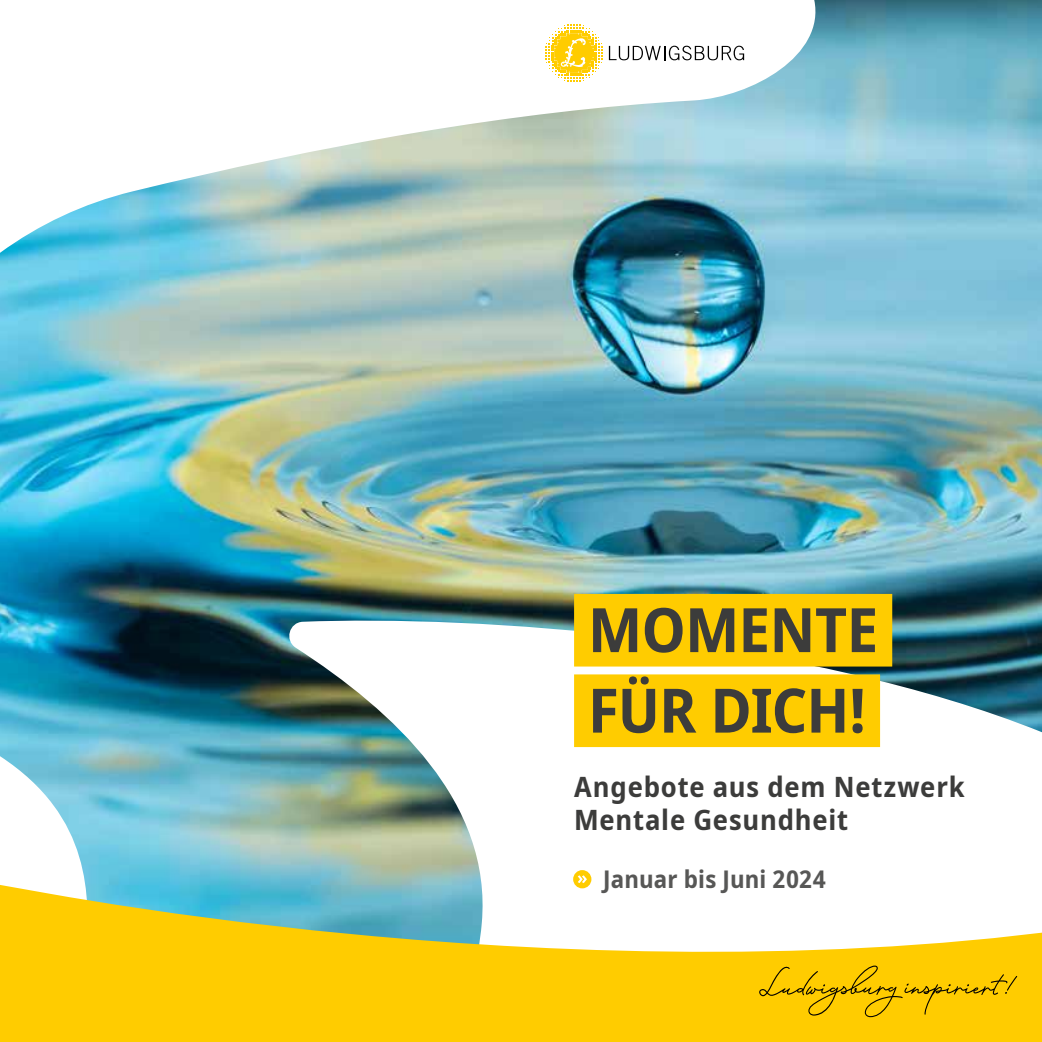
<style>
.page{position:relative;width:1042px;height:1042px;background:#fff}
.page>*{position:absolute;margin:0;border:0;box-sizing:border-box;transform-origin:0 0}
.t1{font:700 semi-condensed 61.25px/80.5px "Noto Sans";letter-spacing:-.01em;color:#3c3c3b}
.t2{font:700 semi-condensed 28px/33.2px "Noto Sans";letter-spacing:.03em;color:#3c3c3b}
.t3{font:700 semi-condensed 24.32px "Noto Sans";letter-spacing:.005em;color:#575756}
</style>
<div class="page">
<img style="left:0;top:0;width:1042px;height:874px">
<svg style="left:0;top:874px;width:1042px;height:168px;fill:#fc0"></svg>
<svg style="left:546px;top:25px;width:56px;height:56px"></svg>
<svg style="left:609px;top:46px;width:135px;height:14px"></svg>
<svg style="left:759px;top:965px;width:258px;height:52px;background:#edbd00"></svg>
<div style="left:573px;top:870px;width:18px;height:18px;background:#fc0;border-radius:50%"></div>
<svg style="left:578px;top:875px;width:9px;height:8px"></svg>
<div style="left:574px;top:594px;width:318px;height:72px;background:#fc0"></div>
<div style="left:574px;top:674px;width:306px;height:73px;background:#fc0"></div>
<h1 class="t1" style="left:588px;top:591px;width:291px">MOMENTE<br>FÜR DICH!</h1>
<p class="t2" style="left:574px;top:770px;width:392px">Angebote aus dem Netzwerk<br>Mentale Gesundheit</p>
<p class="t3" style="left:603px;top:862px;width:224px">Januar bis Juni 2024</p>
</div>
